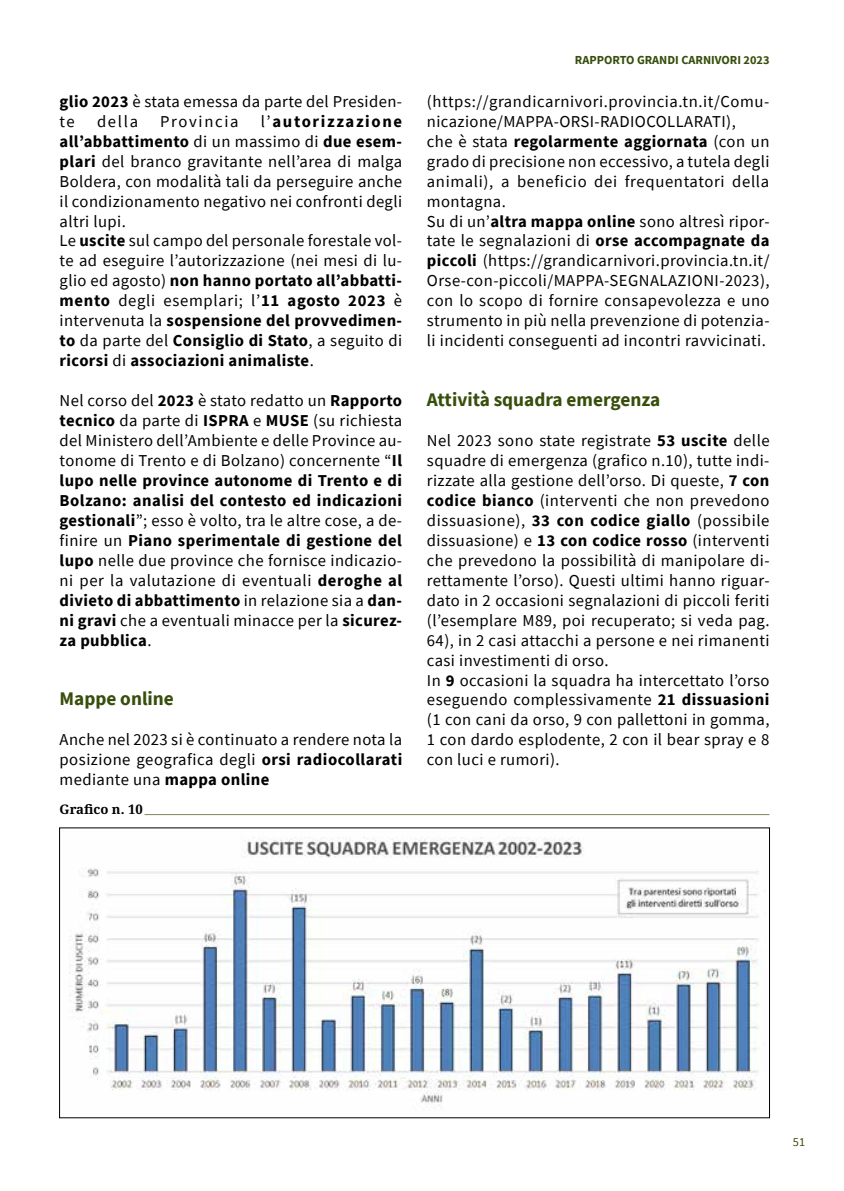
<style>
.page{position:relative;width:844px;height:1191px;background:#fff}
.page>*{position:absolute;margin:0;border:0;box-sizing:border-box;transform-origin:0 0}
.t1{font:700 19.25px "Source Sans Pro";color:#384e0c}
.t2{font:16.62px/19.9px "Source Sans Pro";letter-spacing:.025em;color:#000}
.t3{font:16.62px "Source Sans Pro";letter-spacing:.1em;color:#000}
.t4{font:700 13.12px "Noto Serif";color:#000}
.t5{font:700 12.25px "Source Sans Pro";color:#384e0c}
.t6{font:12.25px "Source Sans Pro";color:#384e0c}
.s1{font-weight:700}
</style>
<div class="page">
<img style="left:69px;top:837px;width:690px;height:271px">
<hr style="left:144px;top:814px;width:625px;height:1px;background:#7e8a61">
<p class="t2" style="left:60px;top:91px;width:344px"><span class="s1">glio 2023</span> è stata emessa da parte del Presiden&shy;te</p>
<p class="t2" style="left:60px;top:111px;width:344px;text-indent:201px">l’<span class="s1">autorizzazione all’abbattimento</span> di un massimo di <span class="s1">due esem&shy;plari</span> del branco gravitante nell’area di malga Boldera, con modalità tali da perseguire anche il condizionamento negativo nei confronti degli altri lupi.<br>Le <span class="s1">uscite</span> sul campo del personale forestale vol&shy;te ad eseguire l’autorizzazione (nei mesi di lu&shy;glio ed agosto) <span class="s1">non hanno portato all’abbatti&shy;mento</span> degli esemplari; l’<span class="s1">11 agosto 2023</span> è intervenuta la <span class="s1">sospensione del provvedimen&shy;to</span> da parte del <span class="s1">Consiglio di Stato</span>, a seguito di <span class="s1">ricorsi</span> di <span class="s1">associazioni animaliste</span>.</p>
<p class="t2" style="left:60px;top:390px;width:344px;text-align:justify">Nel corso del <span class="s1">2023</span> è stato redatto un <span class="s1">Rapporto tecnico</span> da parte di <span class="s1">ISPRA</span> e <span class="s1">MUSE</span> (su richiesta del Ministero dell’Ambiente e delle Province au&shy;tonome di Trento e di Bolzano) concernente “<span class="s1">Il lupo nelle province autonome di Trento e di Bolzano: analisi del contesto ed indicazioni gestionali</span>”; esso è volto, tra le altre cose, a de&shy;finire un <span class="s1">Piano sperimentale di gestione del lupo</span> nelle due province che fornisce indicazio&shy;ni per la valutazione di eventuali <span class="s1">deroghe al divieto di abbattimento</span> in relazione sia a <span class="s1">dan&shy;ni gravi</span> che a eventuali minacce per la <span class="s1">sicurez&shy;za pubblica</span>.</p>
<p class="t2" style="left:97px;top:111px;width:42px">della</p>
<p class="t3" style="left:160px;top:111px;width:80px">Provincia</p>
<p class="t1" style="left:60px;top:686px;width:116px">Mappe online</p>
<p class="t2" style="left:60px;top:730px;width:344px;text-align:justify">Anche nel 2023 si è continuato a rendere nota la posizione geografica degli <span class="s1">orsi radiocollarati </span>mediante una <span class="s1">mappa online</span></p>
<p class="t4" style="left:60px;top:799px;width:85px">Grafico n. 10</p>
<p class="t5" style="left:575px;top:51px;width:196px">RAPPORTO GRANDI CARNIVORI 2023</p>
<p class="t2" style="left:427px;top:91px;width:344px">(https://grandicarnivori.provincia.tn.it/Comu&shy;nicazione/MAPPA-ORSI-RADIOCOLLARATI),<br>che è stata <span class="s1">regolarmente aggiornata</span> (con un grado di precisione non eccessivo, a tutela degli animali), a beneficio dei frequentatori della montagna.<br>Su di un’<span class="s1">altra mappa online</span> sono altresì ripor&shy;tate le segnalazioni di <span class="s1">orse accompagnate da piccoli</span> (https://grandicarnivori.provincia.tn.it/ Orse-con-piccoli/MAPPA-SEGNALAZIONI-2023), con lo scopo di fornire consapevolezza e uno strumento in più nella prevenzione di potenzia&shy;li incidenti conseguenti ad incontri ravvicinati.</p>
<p class="t1" style="left:427px;top:387px;width:235px">Attività squadra emergenza</p>
<p class="t2" style="left:427px;top:430px;width:344px">Nel 2023 sono state registrate <span class="s1">53 uscite</span> delle squadre di emergenza (grafico n.10), tutte indi&shy;rizzate alla gestione dell’orso. Di queste, <span class="s1">7 con codice bianco</span> (interventi che non prevedono dissuasione), <span class="s1">33 con codice giallo</span> (possibile dissuasione) e <span class="s1">13 con codice rosso</span> (interventi che prevedono la possibilità di manipolare di&shy;rettamente l’orso). Questi ultimi hanno riguar&shy;dato in 2 occasioni segnalazioni di piccoli feriti (l’esemplare M89, poi recuperato; si veda pag.<br>64), in 2 casi attacchi a persone e nei rimanenti casi investimenti di orso.<br>In <span class="s1">9</span> occasioni la squadra ha intercettato l’orso eseguendo complessivamente <span class="s1">21 dissuasioni </span>(1 con cani da orso, 9 con pallettoni in gomma, 1 con dardo esplodente, 2 con il bear spray e 8 con luci e rumori).</p>
<p class="t6" style="left:792px;top:1134px;width:14px">51</p>
</div>
